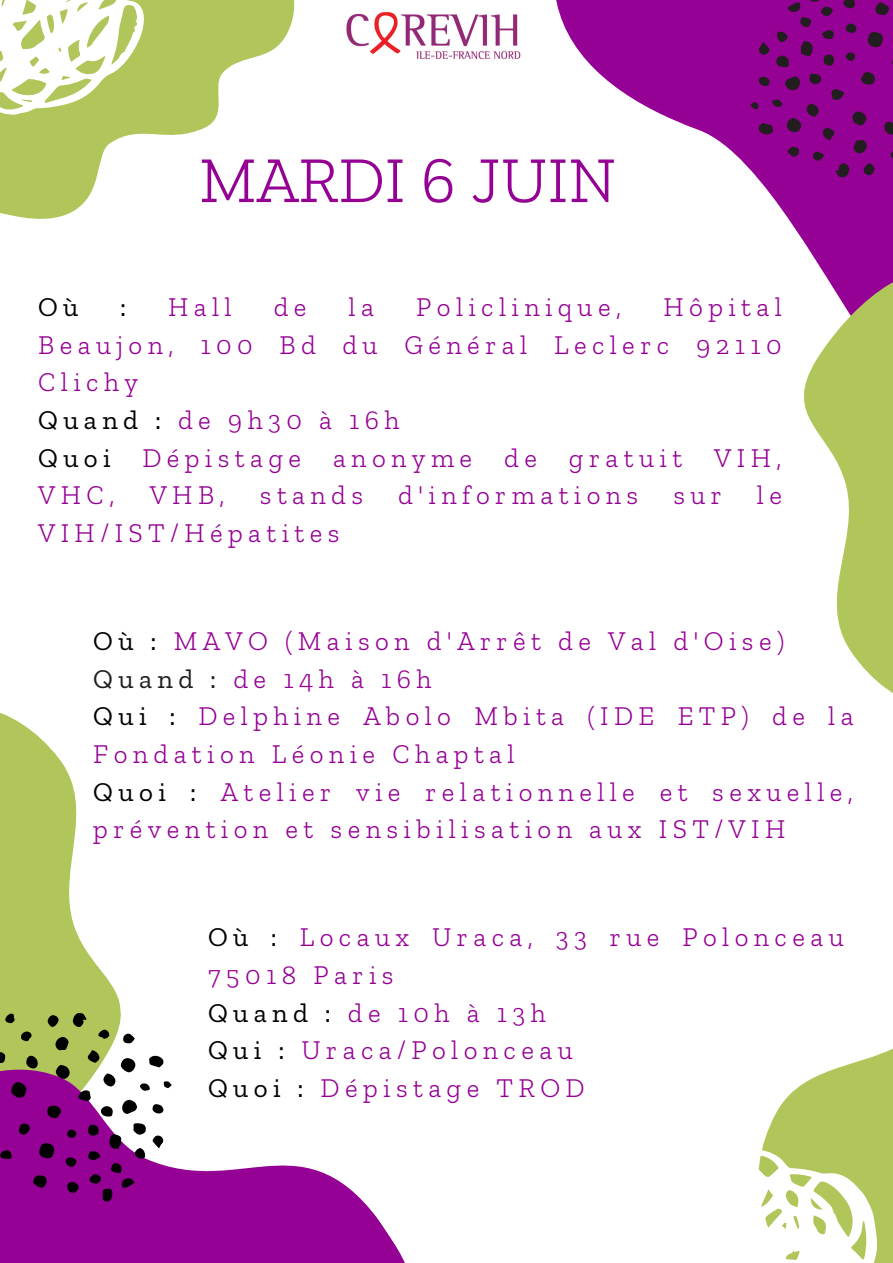
<style>
.page{position:relative;width:893px;height:1263px;background:#fff}
.page>*{position:absolute;margin:0;border:0;box-sizing:border-box;transform-origin:0 0}
.t1{font:300 65.55px "Zilla Slab";color:#950095}
.t2{font:300 27px/37.7px "Zilla Slab";letter-spacing:.2em;color:#950095}
.t3{font:27px "Zilla Slab";color:#000}
.s1{font-weight:400;color:#000}
.s2{font-weight:400;color:#221e1f}
</style>
<div class="page">
<svg style="left:556px;top:0;width:337px;height:270px;fill:#950095"></svg>
<svg style="left:0;top:712px;width:77px;height:214px;fill:#b0c65a"></svg>
<svg style="left:0;top:926px;width:405px;height:337px"></svg>
<svg style="left:804px;top:270px;width:89px;height:423px"></svg>
<svg style="left:39px;top:1143px;width:16px;height:15px"></svg>
<svg style="left:11px;top:1082px;width:16px;height:16px"></svg>
<svg style="left:121px;top:1099px;width:16px;height:15px"></svg>
<svg style="left:121px;top:1058px;width:15px;height:14px"></svg>
<svg style="left:56px;top:1065px;width:14px;height:14px"></svg>
<svg style="left:47px;top:1105px;width:15px;height:14px"></svg>
<svg style="left:55px;top:1037px;width:14px;height:14px"></svg>
<svg style="left:73px;top:1013px;width:14px;height:15px"></svg>
<svg style="left:33px;top:1175px;width:14px;height:13px"></svg>
<svg style="left:148px;top:1055px;width:16px;height:12px"></svg>
<svg style="left:103px;top:1073px;width:12px;height:13px"></svg>
<svg style="left:26px;top:1055px;width:12px;height:13px"></svg>
<svg style="left:101px;top:1106px;width:12px;height:11px"></svg>
<svg style="left:87px;top:1050px;width:12px;height:13px"></svg>
<svg style="left:77px;top:1090px;width:14px;height:12px"></svg>
<svg style="left:67px;top:1182px;width:12px;height:11px"></svg>
<svg style="left:48px;top:1015px;width:11px;height:12px"></svg>
<svg style="left:19px;top:1123px;width:11px;height:12px"></svg>
<svg style="left:152px;top:1135px;width:12px;height:13px"></svg>
<svg style="left:0;top:1052px;width:5px;height:11px"></svg>
<svg style="left:0;top:1149px;width:13px;height:10px"></svg>
<svg style="left:123px;top:1033px;width:12px;height:11px"></svg>
<svg style="left:88px;top:1123px;width:58px;height:78px"></svg>
<svg style="left:152px;top:1104px;width:11px;height:9px"></svg>
<svg style="left:20px;top:1031px;width:12px;height:11px"></svg>
<svg style="left:65px;top:1157px;width:12px;height:10px"></svg>
<svg style="left:97px;top:1030px;width:12px;height:10px"></svg>
<svg style="left:5px;top:1013px;width:11px;height:10px"></svg>
<svg style="left:67px;top:1129px;width:9px;height:9px"></svg>
<svg style="left:140px;top:1083px;width:10px;height:9px"></svg>
<svg style="left:164px;top:1081px;width:8px;height:7px"></svg>
<svg style="left:867px;top:32px;width:16px;height:15px"></svg>
<svg style="left:852px;top:111px;width:14px;height:14px"></svg>
<svg style="left:860px;top:72px;width:15px;height:13px"></svg>
<svg style="left:853px;top:139px;width:13px;height:14px"></svg>
<svg style="left:835px;top:163px;width:14px;height:14px"></svg>
<svg style="left:875px;top:2px;width:14px;height:13px"></svg>
<svg style="left:884px;top:122px;width:9px;height:13px"></svg>
<svg style="left:843px;top:0;width:12px;height:8px"></svg>
<svg style="left:863px;top:163px;width:11px;height:12px"></svg>
<svg style="left:758px;top:42px;width:12px;height:13px"></svg>
<svg style="left:787px;top:146px;width:12px;height:11px"></svg>
<svg style="left:776px;top:0;width:58px;height:67px"></svg>
<svg style="left:890px;top:148px;width:3px;height:11px"></svg>
<svg style="left:845px;top:23px;width:11px;height:10px"></svg>
<svg style="left:812px;top:150px;width:12px;height:11px"></svg>
<svg style="left:845px;top:53px;width:10px;height:8px"></svg>
<svg style="left:750px;top:74px;width:95px;height:66px"></svg>
<svg style="left:762px;top:1048px;width:131px;height:215px;fill:#b0c65a"></svg>
<svg style="left:758px;top:1149px;width:120px;height:114px"></svg>
<svg style="left:0;top:0;width:294px;height:219px;fill:#b0c65a"></svg>
<svg style="left:0;top:0;width:144px;height:115px"></svg>
<img style="left:346px;top:12px;width:175px;height:47px">
<p class="t1" style="left:199px;top:140px;width:419px">MARDI 6 JUIN</p>
<p class="t2" style="left:38px;top:288px;width:745px;text-align:justify;text-indent:625px">Hôpital Beaujon, 100 Bd du Général Leclerc 92110<br>Clichy</p>
<p class="t2" style="left:38px;top:401px;width:363px"><span class="s1">Quand :</span> de 9h30 à 16h</p>
<p class="t2" style="left:38px;top:438px;width:745px"><span class="s1">Quoi</span> Dépistage anonyme de gratuit VIH,<br>VHC,</p>
<p class="t3" style="left:38px;top:290px;width:42px">Où</p>
<p class="t3" style="left:120px;top:290px;width:8px">:</p>
<p class="t2" style="left:168px;top:288px;width:65px">Hall</p>
<p class="t2" style="left:274px;top:288px;width:34px">de</p>
<p class="t2" style="left:349px;top:288px;width:27px">la</p>
<p class="t2" style="left:416px;top:288px;width:207px">Policlinique,</p>
<p class="t2" style="left:150px;top:476px;width:77px">VHB,</p>
<p class="t2" style="left:260px;top:476px;width:105px">stands</p>
<p class="t2" style="left:398px;top:476px;width:242px">d'informations</p>
<p class="t2" style="left:673px;top:476px;width:50px">sur</p>
<p class="t2" style="left:757px;top:476px;width:27px">le</p>
<p class="t2" style="left:38px;top:514px;width:303px">VIH/IST/Hépatites</p>
<p class="t2" style="left:93px;top:622px;width:692px"><span class="s1">Où :</span> MAVO (Maison d'Arrêt de Val d'Oise)</p>
<p class="t2" style="left:93px;top:659px;width:340px"><span class="s2">Quand :</span> de 14h à 16h</p>
<p class="t2" style="left:93px;top:697px;width:762px"><span class="s1">Qui :</span> Delphine Abolo Mbita (IDE ETP) de la<br>Fondation Léonie Chaptal</p>
<p class="t2" style="left:93px;top:772px;width:761px"><span class="s1">Quoi :</span> Atelier vie relationnelle et sexuelle, prévention et sensibilisation aux IST/VIH</p>
<p class="t2" style="left:208px;top:918px;width:637px"><span class="s1">Où :</span> Locaux Uraca, 33 rue Polonceau<br>75018 Paris</p>
<p class="t2" style="left:208px;top:993px;width:339px"><span class="s1">Quand :</span> de 10h à 13h</p>
<p class="t2" style="left:208px;top:1031px;width:366px"><span class="s1">Qui :</span> Uraca/Polonceau</p>
<p class="t2" style="left:208px;top:1069px;width:378px"><span class="s1">Quoi :</span> Dépistage TROD</p>
</div>
